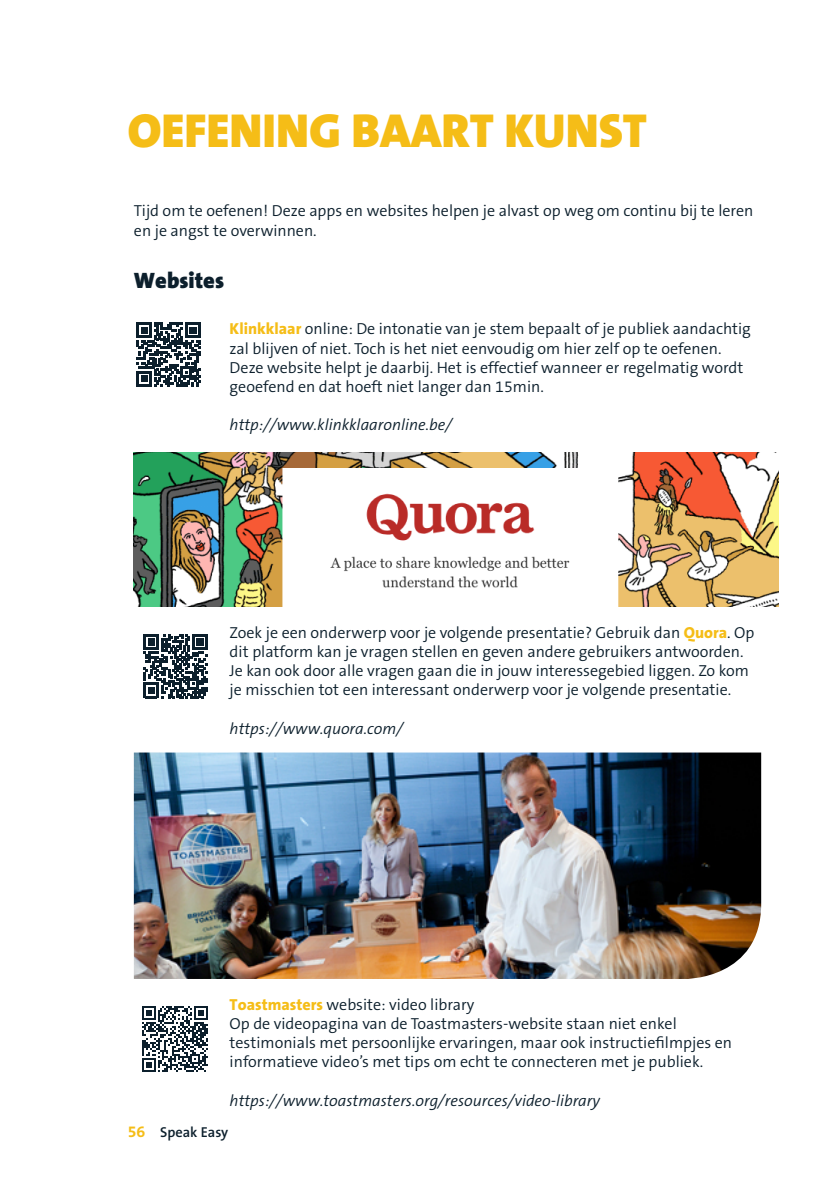
<style>
.page{position:relative;width:840px;height:1191px;background:#fff}
.page>*{position:absolute;margin:0;border:0;box-sizing:border-box;transform-origin:0 0}
.t1{font:900 48px "The Sans B9";color:#f5bd17}
.t2{font:900 22.4px "The Sans B9";color:#0c1f2c}
.t3{font:300 16px/19.2px "The Sans B4";color:#0c1f2c}
.t4{font:italic 300 16px "The Sans B4";color:#0c1f2c}
.t5{font:600 14.4px "The Sans B6";color:#0c1f2c}
.s1{font-family:"The Sans B8";font-weight:800;color:#f5bd17}
.s2{font-family:"The Sans B7";font-weight:700;font-size:16px;color:#f5bd17}
</style>
<div class="page">
<img style="left:134px;top:752px;width:626px;height:227px">
<svg style="left:136px;top:322px;width:64px;height:64px"></svg>
<svg style="left:143px;top:634px;width:64px;height:64px"></svg>
<img style="left:134px;top:452px;width:643px;height:154px">
<svg style="left:142px;top:1006px;width:65px;height:65px"></svg>
<h1 class="t1" style="left:128px;top:105px;width:520px">OEFENING BAART KUNST</h1>
<p class="t3" style="left:134px;top:202px;width:620px">Tijd om te oefenen! Deze apps en websites helpen je alvast op weg om continu bij te leren en je angst te overwinnen.</p>
<h2 class="t2" style="left:134px;top:268px;width:92px">Websites</h2>
<p class="t3" style="left:229px;top:320px;width:522px"><span class="s1">Klinkklaar</span> online: De intonatie van je stem bepaalt of je publiek aandachtig zal blijven of niet. Toch is het niet eenvoudig om hier zelf op te oefenen.<br>Deze website helpt je daarbij. Het is effectief wanneer er regelmatig wordt geoefend en dat hoeft niet langer dan 15min.</p>
<p class="t4" style="left:229px;top:416px;width:224px">http://www.klinkklaaronline.be/</p>
<p class="t3" style="left:229px;top:623px;width:526px">Zoek je een onderwerp voor je volgende presentatie? Gebruik dan <span class="s1">Quora</span>. Op dit platform kan je vragen stellen en geven andere gebruikers antwoorden.<br>Je kan ook door alle vragen gaan die in jouw interessegebied liggen. Zo kom je misschien tot een interessant onderwerp voor je volgende presentatie.</p>
<p class="t4" style="left:229px;top:719px;width:175px">https://www.quora.com/</p>
<p class="t3" style="left:229px;top:995px;width:503px"><span class="s1">Toastmasters</span> website: video library<br>Op de videopagina van de Toastmasters-website staan niet enkel testimonials met persoonlijke ervaringen, maar ook instructiefilmpjes en informatieve video’s met tips om echt te connecteren met je publiek.</p>
<p class="t4" style="left:229px;top:1091px;width:371px">https://www.toastmasters.org/resources/video-library</p>
<p class="t5" style="left:128px;top:1124px;width:102px"><span class="s2">56</span> Speak Easy</p>
</div>
